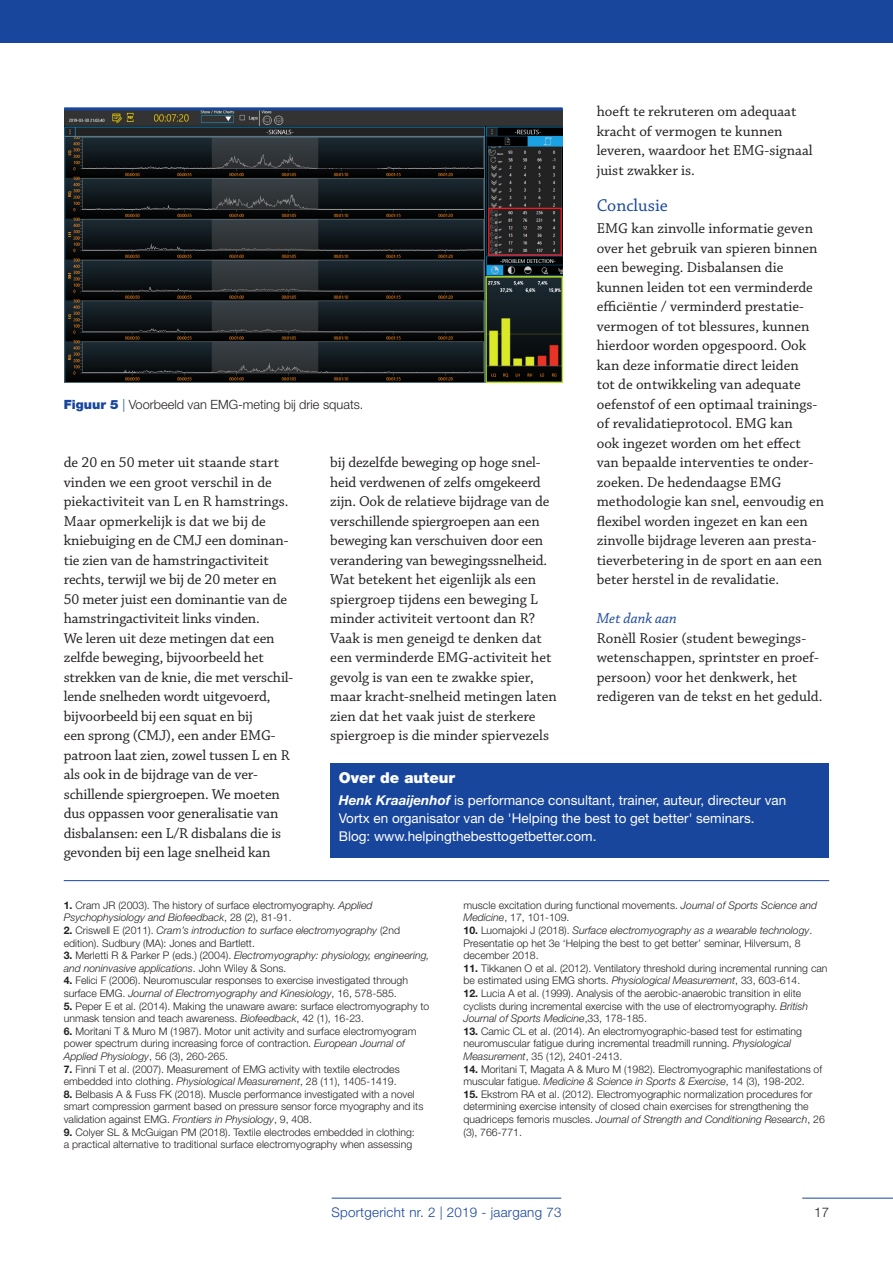
<style>
.page{position:relative;width:893px;height:1263px;background:#fff}
.page>*{position:absolute;margin:0;border:0;box-sizing:border-box;transform-origin:0 0}
._04_-_Subkopje{font:18px "Chaparral Pro";color:#18469d}
.t1{font:15px/19.5px "Chaparral Pro";color:#231f20}
.t2{font:900 15px "Helvetica Neue LT Std";color:#fff}
.t3{font:italic 15px "Chaparral Pro";letter-spacing:.005em;color:#18469d}
.t4{font:13.5px/18px "Helvetica Neue LT Std";color:#fff}
.t5{font:300 13.35px "Helvetica Neue LT Std";letter-spacing:.02em;color:#18469d}
.t6{font:300 13.35px "Helvetica Neue LT Std";color:#231f20}
._00_-_Fotobijschrift{font:300 12.75px "Helvetica Neue LT Std";color:#231f20}
.t7{font:300 10.5px/12.6px "Helvetica Neue LT Std";color:#231f20}
.t8{font:italic 300 10.5px/12.6px "Helvetica Neue LT Std";color:#231f20}
.s1{font-weight:900;color:#18469d}
.s2{color:#18469d}
.s3{font-weight:700;font-style:italic}
.s4{font-weight:700}
.s5{font-style:italic}
.s6{font-weight:700;font-style:normal}
.s7{font-style:normal}
</style>
<div class="page">
<div style="left:0;top:0;width:893px;height:43px;background:#18469d"></div>
<hr style="left:332px;top:1198px;width:229px;height:1px;background:#18469d">
<hr style="left:802px;top:1198px;width:91px;height:1px;background:#18469d">
<div style="left:330px;top:763px;width:499px;height:95px;background:#18469d"></div>
<hr style="left:64px;top:880px;width:765px;height:1px;background:#18469d">
<img style="left:64px;top:110px;width:499px;height:273px">
<hr style="left:64px;top:107px;width:499px;height:3px;background:#18469d">
<p class="t1" style="left:597px;top:102px;width:217px">hoeft te rekruteren om adequaat kracht of vermogen te kunnen leveren, waardoor het EMG-signaal juist zwakker is.</p>
<p class="_04_-_Subkopje" style="left:597px;top:195px;width:73px">Conclusie</p>
<p class="t1" style="left:597px;top:219px;width:229px">EMG kan zinvolle informatie geven over het gebruik van spieren binnen een beweging. Disbalansen die kunnen leiden tot een verminderde efficiëntie / verminderd prestatie&shy;vermogen of tot blessures, kunnen hierdoor worden opgespoord. Ook kan deze informatie direct leiden<br>tot de ontwikkeling van adequate oefenstof of een optimaal trainings&shy;of revalidatieprotocol. EMG kan<br>ook ingezet worden om het effect van bepaalde interventies te onder&shy;zoeken. De hedendaagse EMG methodologie kan snel, eenvoudig en flexibel worden ingezet en kan een zinvolle bijdrage leveren aan presta&shy;tieverbetering in de sport en aan een beter herstel in de revalidatie.</p>
<p class="t3" style="left:597px;top:610px;width:82px">Met dank aan</p>
<p class="t1" style="left:597px;top:629px;width:227px">Ronèll Rosier (student bewegings&shy;wetenschappen, sprintster en proef&shy;persoon) voor het denkwerk, het redigeren van de tekst en het geduld.</p>
<p class="_00_-_Fotobijschrift" style="left:64px;top:396px;width:301px"><span class="s1">Figuur 5</span> <span class="s2">|</span> Voorbeeld van EMG-meting bij drie squats.</p>
<p class="t1" style="left:64px;top:453px;width:226px">de 20 en 50 meter uit staande start vinden we een groot verschil in de piekactiviteit van L en R hamstrings.<br>Maar opmerkelijk is dat we bij de kniebuiging en de CMJ een dominan&shy;tie zien van de hamstringactiviteit rechts, terwijl we bij de 20 meter en 50 meter juist een dominantie van de hamstringactiviteit links vinden.</p>
<p class="t1" style="left:64px;top:629px;width:231px">We leren uit deze metingen dat een zelfde beweging, bijvoorbeeld het strekken van de knie, die met verschil&shy;lende snelheden wordt uitgevoerd, bijvoorbeeld bij een squat en bij<br>een sprong (CMJ), een ander EMG&shy;patroon laat zien, zowel tussen L en R als ook in de bijdrage van de ver&shy;schillende spiergroepen. We moeten dus oppassen voor generalisatie van disbalansen: een L/R disbalans die is gevonden bij een lage snelheid kan</p>
<p class="t1" style="left:330px;top:453px;width:221px">bij dezelfde beweging op hoge snel&shy;heid verdwenen of zelfs omgekeerd zijn. Ook de relatieve bijdrage van de verschillende spiergroepen aan een beweging kan verschuiven door een verandering van bewegingssnelheid.</p>
<p class="t1" style="left:330px;top:570px;width:228px">Wat betekent het eigenlijk als een spiergroep tijdens een beweging L minder activiteit vertoont dan R?<br>Vaak is men geneigd te denken dat een verminderde EMG-activiteit het gevolg is van een te zwakke spier, maar kracht-snelheid metingen laten zien dat het vaak juist de sterkere spiergroep is die minder spiervezels</p>
<p class="t2" style="left:339px;top:769px;width:118px">Over de auteur</p>
<p class="t4" style="left:339px;top:791px;width:449px"><span class="s3">Henk Kraaijenhof</span> is performance consultant, trainer, auteur, directeur van<br>Vortx en organisator van de 'Helping the best to get better' seminars.<br>Blog: www.helpingthebesttogetbetter.com.</p>
<p class="t7" style="left:64px;top:898px;width:310px"><span class="s4">1.</span> Cram JR (2003). The history of surface electromyography. <span class="s5">Applied<br>Psychophysiology and Biofeedback</span>, 28 (2), 81-91.</p>
<p class="t7" style="left:64px;top:924px;width:338px"><span class="s4">2.</span> Criswell E (2011). <span class="s5">Cram’s introduction to surface electromyography</span> (2nd edition). Sudbury (MA): Jones and Bartlett.</p>
<p class="t8" style="left:64px;top:949px;width:367px"><span class="s6">3.</span> <span class="s7">Merletti R &amp; Parker P (eds.) (2004).</span> Electromyography: physiology, engineering, and noninvasive applications<span class="s7">. John Wiley &amp; Sons.</span></p>
<p class="t7" style="left:64px;top:974px;width:346px"><span class="s4">4.</span> Felici F (2006). Neuromuscular responses to exercise investigated through surface EMG. <span class="s5">Journal of Electromyography and Kinesiology</span>, 16, 578-585.</p>
<p class="t7" style="left:64px;top:999px;width:367px"><span class="s4">5.</span> Peper E et al. (2014). Making the unaware aware: surface electromyography to unmask tension and teach awareness. <span class="s5">Biofeedback</span>, 42 (1), 16-23.</p>
<p class="t7" style="left:64px;top:1024px;width:354px"><span class="s4">6.</span> Moritani T &amp; Muro M (1987). Motor unit activity and surface electromyogram power spectrum during increasing force of contraction. <span class="s5">European Journal of<br>Applied Physiology</span>, 56 (3), 260-265.</p>
<p class="t7" style="left:64px;top:1062px;width:337px"><span class="s4">7.</span> Finni T et al. (2007). Measurement of EMG activity with textile electrodes embedded into clothing. <span class="s5">Physiological Measurement</span>, 28 (11), 1405-1419.</p>
<p class="t7" style="left:64px;top:1087px;width:361px"><span class="s4">8.</span> Belbasis A &amp; Fuss FK (2018). Muscle performance investigated with a novel smart compression garment based on pressure sensor force myography and its validation against EMG. <span class="s5">Frontiers in Physiology</span>, 9, 408.</p>
<p class="t7" style="left:64px;top:1125px;width:353px"><span class="s4">9.</span> Colyer SL &amp; McGuigan PM (2018). Textile electrodes embedded in clothing: a practical alternative to traditional surface electromyography when assessing</p>
<p class="t7" style="left:463px;top:898px;width:355px">muscle excitation during functional movements. <span class="s5">Journal of Sports Science and<br>Medicine</span>, 17, 101-109.</p>
<p class="t7" style="left:463px;top:924px;width:350px"><span class="s4">10.</span> Luomajoki J (2018). <span class="s5">Surface electromyography as a wearable technology</span>.<br>Presentatie op het 3e ‘Helping the best to get better’ seminar, Hilversum, 8 december 2018.</p>
<p class="t7" style="left:463px;top:961px;width:366px"><span class="s4">11.</span> Tikkanen O et al. (2012). Ventilatory threshold during incremental running can be estimated using EMG shorts. <span class="s5">Physiological Measurement</span>, 33, 603-614.</p>
<p class="t7" style="left:463px;top:987px;width:346px"><span class="s4">12.</span> Lucia A et al. (1999). Analysis of the aerobic-anaerobic transition in elite cyclists during incremental exercise with the use of electromyography. <span class="s5">British<br>Journal of Sports Medicine</span>,33, 178-185.</p>
<p class="t7" style="left:463px;top:1024px;width:340px"><span class="s4">13.</span> Camic CL et al. (2014). An electromyographic-based test for estimating neuromuscular fatigue during incremental treadmill running. <span class="s5">Physiological<br>Measurement</span>, 35 (12), 2401-2413.</p>
<p class="t7" style="left:463px;top:1062px;width:360px"><span class="s4">14.</span> Moritani T, Magata A &amp; Muro M (1982). Electromyographic manifestations of muscular fatigue. <span class="s5">Medicine &amp; Science in Sports &amp; Exercise</span>, 14 (3), 198-202.</p>
<p class="t7" style="left:463px;top:1087px;width:363px"><span class="s4">15.</span> Ekstrom RA et al. (2012). Electromyographic normalization procedures for determining exercise intensity of closed chain exercises for strengthening the quadriceps femoris muscles. <span class="s5">Journal of Strength and Conditioning Research</span>, 26 (3), 766-771.</p>
<p class="t5" style="left:331px;top:1204px;width:232px">Sportgericht nr. 2 | 2019 - jaargang 73</p>
<p class="t6" style="left:814px;top:1204px;width:17px">17</p>
</div>
